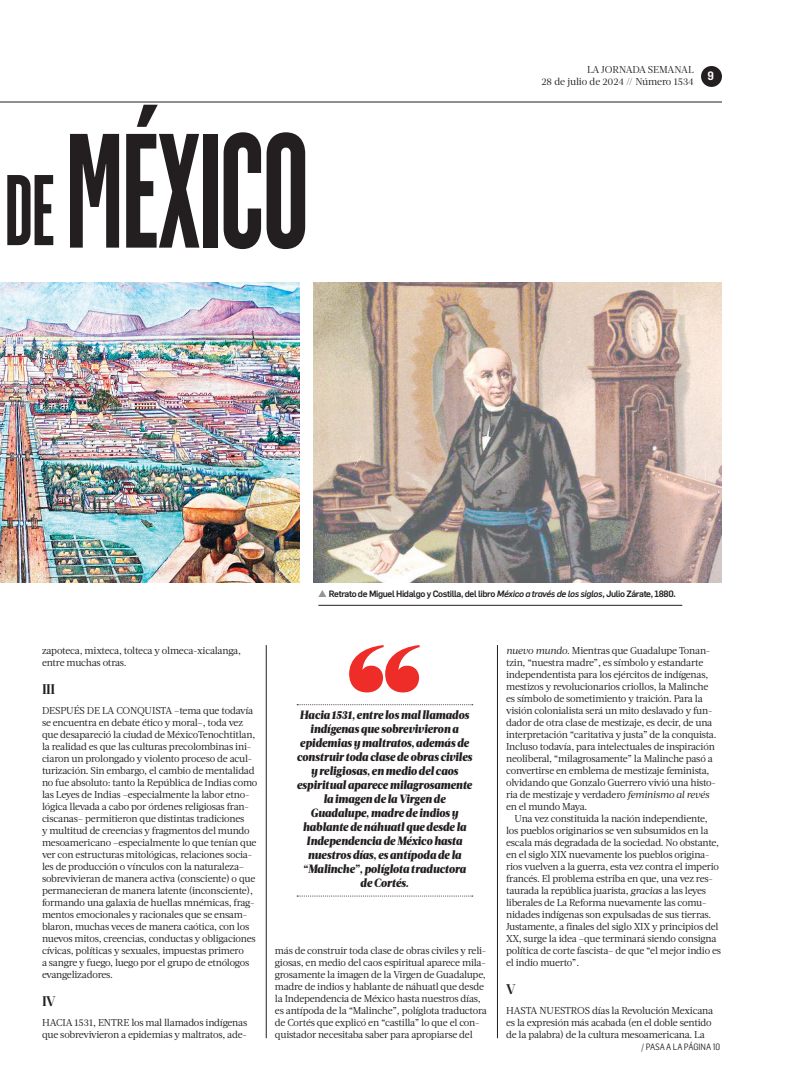
<style>
.page{position:relative;width:794px;height:1083px;background:#fff}
.page>*{position:absolute;margin:0;border:0;box-sizing:border-box;transform-origin:0 0}
.t1{font:600 159.5px "Flama Ultracond";letter-spacing:-.005em;color:#231f20;scale:.9 1}
.t2{font:600 98.3px "Flama Ultracond";color:#231f20;scale:.9 1}
.t3{font:700 14px "Acta Headline";color:#231f20}
.t4{font:italic 900 12px/14px "Acta Deck";color:#231f20;text-align:center;scale:.9 1}
.t5{font:600 11.9px "Flama Semicond";color:#fff}
.t6{font:10px/12px "Acta";letter-spacing:-.02em;color:#231f20}
.t7{font:10px/12px "Acta Deck";letter-spacing:-.01em;color:#231f20;text-align:right}
.t8{font:500 9px "Flama";letter-spacing:-.04em;color:#231f20}
.t9{font:9px "Flama Semicond";letter-spacing:-.01em;color:#231f20}
.s1{color:#939598}
.s2{font-style:italic}
</style>
<div class="page">
<hr style="left:0;top:102px;width:722px;height:1px;background:#231f20">
<div style="left:701px;top:66px;width:21px;height:21px;background:#231f20;border-radius:50%"></div>
<svg style="left:297px;top:704px;width:176px;height:1px"></svg>
<svg style="left:297px;top:896px;width:176px;height:1px"></svg>
<svg style="left:349px;top:645px;width:71px;height:47px"></svg>
<hr style="left:266px;top:645px;width:1px;height:393px;background:#231f20">
<hr style="left:497px;top:645px;width:1px;height:393px;background:#231f20">
<hr style="left:318px;top:605px;width:364px;height:1px;background:#231f20">
<img style="left:0;top:282px;width:300px;height:300px">
<img style="left:314px;top:282px;width:408px;height:300px">
<p class="t2" style="left:5px;top:175px;width:57px">DE</p>
<p class="t1" style="left:66px;top:133px;width:271px">MÉXICO</p>
<p class="t7" style="left:541px;top:65px;width:154px">LA JORNADA SEMANAL<br>28 de julio de 2024 // Número 1534</p>
<p class="t5" style="left:707px;top:71px;width:8px">9</p>
<p class="t8" style="left:318px;top:590px;width:359px"><span class="s1">▲</span> Retrato de Miguel Hidalgo y Costilla, del libro <span class="s2">México a través de los siglos</span>, Julio Zárate, 1880.</p>
<p class="t6" style="left:42px;top:645px;width:200px">zapoteca, mixteca, tolteca y olmeca-xicalanga, entre muchas otras.</p>
<p class="t3" style="left:42px;top:684px;width:15px">III</p>
<p class="t6" style="left:42px;top:705px;width:217px">DESPUÉS DE LA CONQUISTA –tema que todavía se encuentra en debate ético y moral–, toda vez que desapareció la ciudad de MéxicoTenochtitlan, la realidad es que las culturas precolombinas ini&shy;ciaron un prolongado y violento proceso de acul&shy;turización. Sin embargo, el cambio de mentalidad no fue absoluto: tanto la República de Indias como las Leyes de Indias –especialmente la labor etno&shy;lógica llevada a cabo por órdenes religiosas fran&shy;ciscanas– permitieron que distintas tradiciones<br>y multitud de creencias y fragmentos del mundo mesoamericano –especialmente lo que tenían que ver con estructuras mitológicas, relaciones socia&shy;les de producción o vínculos con la naturaleza– sobrevivieran de manera activa (consciente) o que permanecieran de manera latente (inconsciente), formando una galaxia de huellas mnémicas, frag&shy;mentos emocionales y racionales que se ensam&shy;blaron, muchas veces de manera caótica, con los nuevos mitos, creencias, conductas y obligaciones cívicas, políticas y sexuales, impuestas primero<br>a sangre y fuego, luego por el grupo de etnólogos evangelizadores.</p>
<p class="t3" style="left:42px;top:996px;width:15px">IV</p>
<p class="t6" style="left:42px;top:1017px;width:207px">HACIA 1531, ENTRE los mal llamados indígenas que sobrevivieron a epidemias y maltratos, ade-</p>
<p class="t4" style="left:297px;top:709px;width:196px">Hacia 1531, entre los mal llamados indígenas que sobrevivieron a epidemias y maltratos, además de construir toda clase de obras civiles y religiosas, en medio del caos espiritual aparece milagrosamente la imagen de la Virgen de<br>Guadalupe, madre de indios y hablante de náhuatl que desde la<br>Independencia de México hasta nuestros días, es antípoda de la “Malinche”, políglota traductora de Cortés.</p>
<p class="t6" style="left:275px;top:945px;width:213px">más de construir toda clase de obras civiles y reli&shy;giosas, en medio del caos espiritual aparece mila&shy;grosamente la imagen de la Virgen de Guadalupe, madre de indios y hablante de náhuatl que desde la Independencia de México hasta nuestros días, es antípoda de la “Malinche”, políglota traductora de Cortés que explicó en “castilla” lo que el con&shy;quistador necesitaba saber para apropiarse del</p>
<p class="t6" style="left:506px;top:645px;width:206px"><span class="s2">nuevo mundo</span>. Mientras que Guadalupe Tonan-</p>
<p class="t6" style="left:506px;top:657px;width:199px">tzin, “nuestra madre”, es símbolo y estandarte</p>
<p class="t6" style="left:506px;top:669px;width:204px">independentista para los ejércitos de indígenas,</p>
<p class="t6" style="left:506px;top:681px;width:204px">mestizos y revolucionarios criollos, la Malinche</p>
<p class="t6" style="left:506px;top:693px;width:198px">es símbolo de sometimiento y traición. Para la</p>
<p class="t6" style="left:506px;top:705px;width:208px">visión colonialista será un mito deslavado y fun-</p>
<p class="t6" style="left:506px;top:717px;width:208px">dador de otra clase de mestizaje, es decir, de una</p>
<p class="t6" style="left:506px;top:729px;width:212px">interpretación “caritativa y justa” de la conquista.</p>
<p class="t6" style="left:506px;top:741px;width:210px">Incluso todavía, para intelectuales de inspiración</p>
<p class="t6" style="left:506px;top:753px;width:208px">neoliberal, “milagrosamente” la Malinche pasó a</p>
<p class="t6" style="left:506px;top:765px;width:205px">convertirse en emblema de mestizaje feminista,</p>
<p class="t6" style="left:506px;top:777px;width:211px">olvidando que Gonzalo Guerrero vivió una histo-</p>
<p class="t6" style="left:506px;top:789px;width:205px">ria de mestizaje y verdadero <span class="s2">feminismo al revés</span></p>
<p class="t6" style="left:506px;top:801px;width:83px">en el mundo Maya.</p>
<p class="t6" style="left:514px;top:813px;width:195px">Una vez constituida la nación independiente,</p>
<p class="t6" style="left:506px;top:825px;width:204px">los pueblos originarios se ven subsumidos en la</p>
<p class="t6" style="left:506px;top:837px;width:214px">escala más degradada de la sociedad. No obstante,</p>
<p class="t6" style="left:506px;top:849px;width:205px">en el siglo XIX nuevamente los pueblos origina-</p>
<p class="t6" style="left:506px;top:861px;width:214px">rios vuelven a la guerra, esta vez contra el imperio</p>
<p class="t6" style="left:506px;top:873px;width:208px">francés. El problema estriba en que, una vez res-</p>
<p class="t6" style="left:506px;top:885px;width:201px">taurada la república juarista, <span class="s2">gracias</span> a las leyes</p>
<p class="t6" style="left:506px;top:897px;width:202px">liberales de La Reforma nuevamente las comu-</p>
<p class="t6" style="left:506px;top:909px;width:207px">nidades indígenas son expulsadas de sus tierras.</p>
<p class="t6" style="left:506px;top:921px;width:214px">Justamente, a finales del siglo XIX y principios del</p>
<p class="t6" style="left:506px;top:933px;width:212px">XX, surge la idea –que terminará siendo consigna</p>
<p class="t6" style="left:506px;top:945px;width:216px">política de corte fascista– de que “el mejor indio es</p>
<p class="t6" style="left:506px;top:957px;width:75px">el indio muerto”.</p>
<p class="t3" style="left:506px;top:984px;width:11px">V</p>
<p class="t6" style="left:506px;top:1005px;width:209px">HASTA NUESTROS días la Revolución Mexicana es la expresión más acabada (en el doble sentido de la palabra) de la cultura mesoamericana. La</p>
<p class="t9" style="left:641px;top:1044px;width:80px">/ PASA A LA PÁGINA 10</p>
</div>
